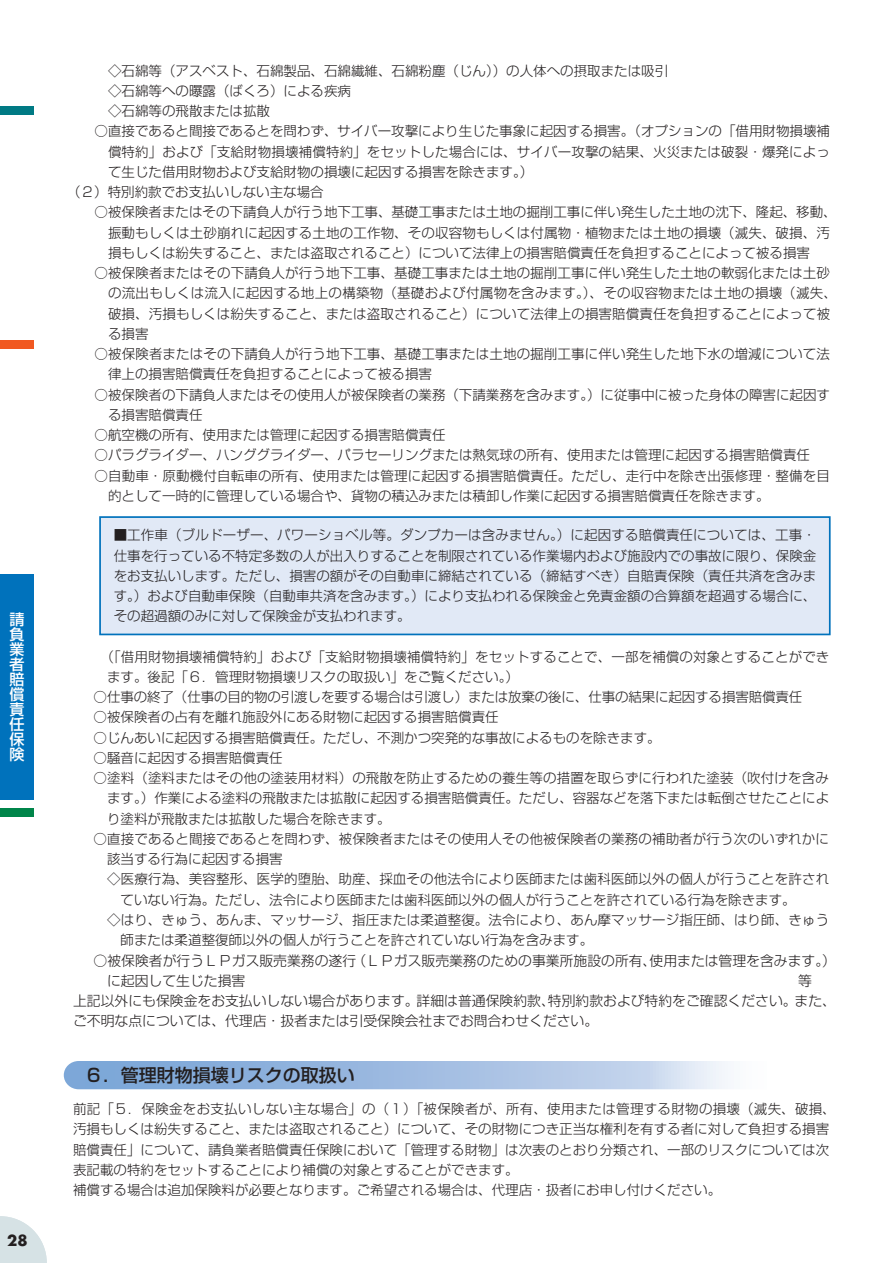
<style>
.page{position:relative;width:893px;height:1263px;background:#fff}
.page>*{position:absolute;margin:0;border:0;box-sizing:border-box;transform-origin:0 0}
.t1{font:500 18px "Shin Go Pr 6 N";color:#231f20}
.t2{font:500 15px/15px "Shin Go Pr 6 N";color:#fff;text-align:justify}
.t3{font:700 15px "Futura";color:#231f20}
.t4{font:300 13.8px/20.2px "Shin Go Pr 6 N";color:#231f20}
.t5{font:300 13.5px/20.2px "Shin Go Pr 6 N";color:#231f20}
</style>
<div class="page">
<div style="left:0;top:808px;width:34px;height:8px;background:#00854a"></div>
<div style="left:0;top:340px;width:34px;height:9px;background:#f15921"></div>
<div style="left:0;top:106px;width:34px;height:9px;background:#007a84"></div>
<div style="left:0;top:574px;width:34px;height:225px;background:#0072bc"></div>
<svg style="left:0;top:1216px;width:47px;height:47px"></svg>
<div style="left:100px;top:517px;width:730px;height:117px;background:#e1e9f6"></div>
<div style="left:99px;top:516px;width:732px;height:119px;border:2px solid #0072bc"></div>
<svg style="left:64px;top:1061px;width:664px;height:28px;background:#a2bee2"></svg>
<p class="t2" style="left:10px;top:611px;width:16px">請負業者賠償責任保険</p>
<p class="t3" style="left:7px;top:1230px;width:22px">28</p>
<p class="t5" style="left:94px;top:59px;width:575px">　◇石綿等（アスベスト、石綿製品、石綿繊維、石綿粉塵（じん））の人体への摂取または吸引　◇石綿等への曝露（ばくろ）による疾病<br>　◇石綿等の飛散または拡散</p>
<p class="t5" style="left:94px;top:120px;width:737px">○直接であると間接であるとを問わず、サイバー攻撃により生じた事象に起因する損害。（オプションの「借用財物損壊補</p>
<p class="t5" style="left:108px;top:140px;width:723px">償特約」および「支給財物損壊補償特約」をセットした場合には、サイバー攻撃の結果、火災または破裂・爆発によっ</p>
<p class="t5" style="left:108px;top:160px;width:427px">て生じた借用財物および支給財物の損壊に起因する損害を除きます。）</p>
<p class="t5" style="left:67px;top:181px;width:258px">（２）特別約款でお支払いしない主な場合</p>
<p class="t5" style="left:108px;top:201px;width:730px;text-indent:-14px">○被保険者またはその下請負人が行う地下工事、基礎工事または土地の掘削工事に伴い発生した土地の沈下、隆起、移動、振動もしくは土砂崩れに起因する土地の工作物、その収容物もしくは付属物・植物または土地の損壊（滅失、破損、汚損もしくは紛失すること、または盗取されること）について法律上の損害賠償責任を負担することによって被る損害</p>
<p class="t5" style="left:108px;top:262px;width:730px;text-indent:-14px">○被保険者またはその下請負人が行う地下工事、基礎工事または土地の掘削工事に伴い発生した土地の軟弱化または土砂の流出もしくは流入に起因する地上の構築物（基礎および付属物を含みます。）、その収容物または土地の損壊（滅失、破損、汚損もしくは紛失すること、または盗取されること）について法律上の損害賠償責任を負担することによって被る損害</p>
<p class="t5" style="left:108px;top:343px;width:723px;text-indent:-14px">○被保険者またはその下請負人が行う地下工事、基礎工事または土地の掘削工事に伴い発生した地下水の増減について法律上の損害賠償責任を負担することによって被る損害</p>
<p class="t5" style="left:108px;top:383px;width:723px;text-indent:-14px">○被保険者の下請負人またはその使用人が被保険者の業務（下請業務を含みます。）に従事中に被った身体の障害に起因する損害賠償責任</p>
<p class="t5" style="left:94px;top:424px;width:352px">○航空機の所有、使用または管理に起因する損害賠償責任</p>
<p class="t5" style="left:94px;top:444px;width:717px">○パラグライダー、ハンググライダー、パラセーリングまたは熱気球の所有、使用または管理に起因する損害賠償責任</p>
<p class="t5" style="left:108px;top:464px;width:723px;text-indent:-14px">○自動車・原動機付自転車の所有、使用または管理に起因する損害賠償責任。ただし、走行中を除き出張修理・整備を目的として一時的に管理している場合や、貨物の積込みまたは積卸し作業に起因する損害賠償責任を除きます。</p>
<p class="t5" style="left:114px;top:524px;width:704px;text-align:justify">■工作車（ブルドーザー、パワーショベル等。ダンプカーは含みません。）に起因する賠償責任については、工事・仕事を行っている不特定多数の人が出入りすることを制限されている作業場内および施設内での事故に限り、保険金をお支払いします。ただし、損害の額がその自動車に締結されている（締結すべき）自賠責保険（責任共済を含みます。）および自動車保険（自動車共済を含みます。）により支払われる保険金と免責金額の合算額を超過する場合に、その超過額のみに対して保険金が支払われます。</p>
<p class="t5" style="left:107px;top:645px;width:724px;text-indent:-14px">　（「借用財物損壊補償特約」および「支給財物損壊補償特約」をセットすることで、一部を補償の対象とすることができます。後記「６．管理財物損壊リスクの取扱い」をご覧ください。）</p>
<p class="t5" style="left:94px;top:686px;width:710px">○仕事の終了（仕事の目的物の引渡しを要する場合は引渡し）または放棄の後に、仕事の結果に起因する損害賠償責任</p>
<p class="t5" style="left:94px;top:706px;width:407px">○被保険者の占有を離れ施設外にある財物に起因する損害賠償責任</p>
<p class="t5" style="left:94px;top:726px;width:569px">○じんあいに起因する損害賠償責任。ただし、不測かつ突発的な事故によるものを除きます。</p>
<p class="t5" style="left:94px;top:746px;width:191px">○騒音に起因する損害賠償責任</p>
<p class="t5" style="left:107px;top:767px;width:723px;text-align:justify;text-indent:-14px">○塗料（塗料またはその他の塗装用材料）の飛散を防止するための養生等の措置を取らずに行われた塗装（吹付けを含みます。）作業による塗料の飛散または拡散に起因する損害賠償責任。ただし、容器などを落下または転倒させたことにより塗料が飛散または拡散した場合を除きます。</p>
<p class="t5" style="left:94px;top:827px;width:737px">○直接であると間接であるとを問わず、被保険者またはその使用人その他被保険者の業務の補助者が行う次のいずれかに</p>
<p class="t5" style="left:107px;top:848px;width:177px">該当する行為に起因する損害</p>
<p class="t5" style="left:107px;top:868px;width:723px">◇医療行為、美容整形、医学的堕胎、助産、採血その他法令により医師または歯科医師以外の個人が行うことを許され</p>
<p class="t5" style="left:121px;top:888px;width:676px">ていない行為。ただし、法令により医師または歯科医師以外の個人が行うことを許されている行為を除きます。</p>
<p class="t5" style="left:107px;top:908px;width:724px">◇はり、きゅう、あんま、マッサージ、指圧または柔道整復。法令により、あん摩マッサージ指圧師、はり師、きゅう</p>
<p class="t5" style="left:121px;top:929px;width:474px">師または柔道整復師以外の個人が行うことを許されていない行為を含みます。</p>
<p class="t4" style="left:94px;top:949px;width:744px">○被保険者が行うＬＰガス販売業務の遂行（ＬＰガス販売業務のための事業所施設の所有、使用または管理を含みます。）</p>
<p class="t4" style="left:73px;top:989px;width:764px">上記以外にも保険金をお支払いしない場合があります。詳細は普通保険約款、特別約款および特約をご確認ください。また、ご不明な点については、代理店・扱者または引受保険会社までお問合わせください。</p>
<h1 class="t1" style="left:67px;top:1060px;width:289px">　６．管理財物損壊リスクの取扱い</h1>
<p class="t5" style="left:73px;top:1098px;width:764px">前記「５．保険金をお支払いしない主な場合」の（１）「被保険者が、所有、使用または管理する財物の損壊（滅失、破損、汚損もしくは紛失すること、または盗取されること）について、その財物につき正当な権利を有する者に対して負担する損害賠償責任」について、請負業者賠償責任保険において「管理する財物」は次表のとおり分類され、一部のリスクについては次表記載の特約をセットすることにより補償の対象とすることができます。<br>補償する場合は追加保険料が必要となります。ご希望される場合は、代理店・扱者にお申し付けください。</p>
</div>
